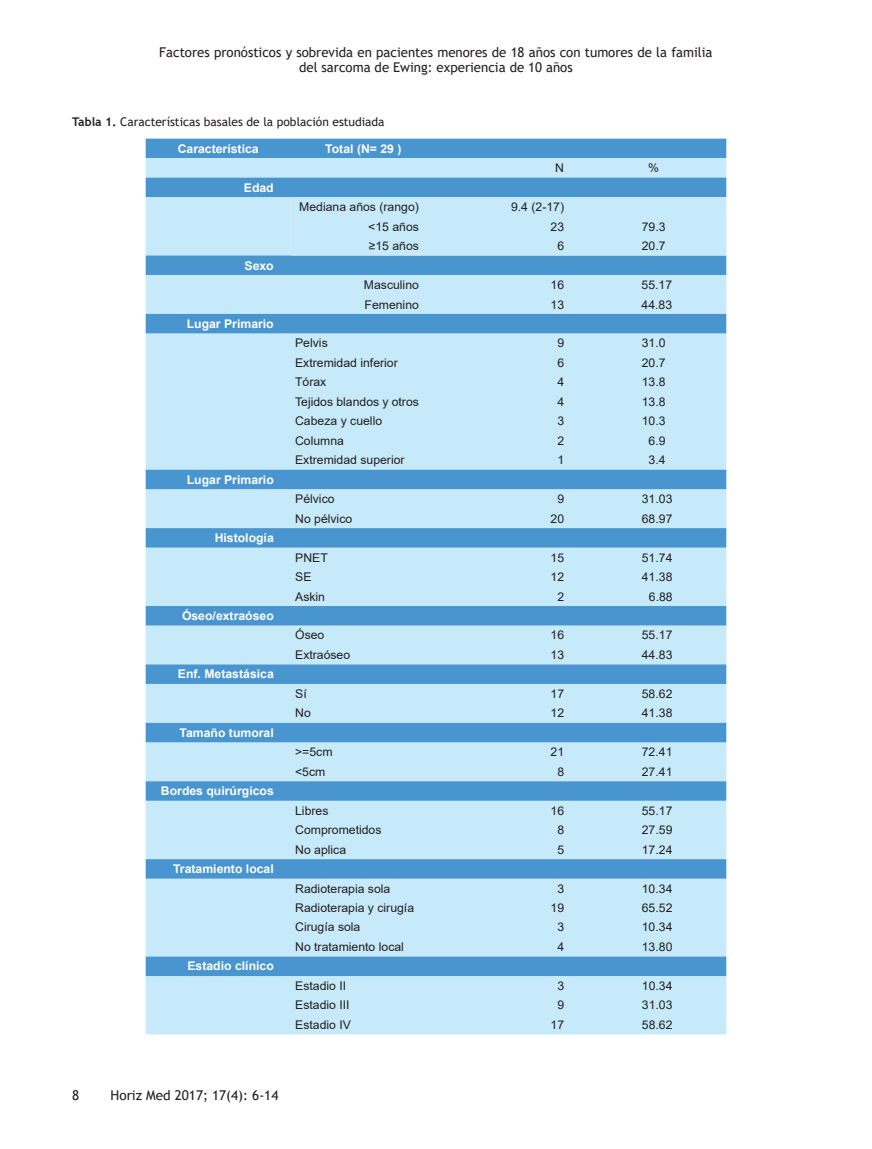
<style>
.page{position:relative;width:872px;height:1149px;background:#fff}
.page>*{position:absolute;margin:0;border:0;box-sizing:border-box;transform-origin:0 0}
.t1{font:13.5px/15px "Trebuchet MS";color:#231f20;text-align:center}
.t2{font:12px "Arial";color:#231f20}
.t3{font:700 12px "Arial";color:#fff}
.t4{font:12px "Trebuchet MS";color:#231f20}
.s1{font-weight:700}
</style>
<div class="page">
<div style="left:146px;top:139px;width:580px;height:19px;background:#4895d0"></div>
<div style="left:146px;top:158px;width:580px;height:876px;background:#c6eafa"></div>
<svg style="left:146px;top:177px;width:580px;height:798px;background:#a2d2ee"></svg>
<div style="left:291px;top:197px;width:435px;height:58px;background:#c6eafa"></div>
<p class="t1" style="left:159px;top:44px;width:555px">Factores pronósticos y sobrevida en pacientes menores de 18 años con tumores de la familia del sarcoma de Ewing: experiencia de 10 años</p>
<p class="t4" style="left:72px;top:114px;width:314px"><span class="s1">Tabla 1.</span> Características basales de la población estudiada</p>
<p class="t3" style="left:178px;top:140px;width:82px">Característica</p>
<p class="t3" style="left:325px;top:140px;width:78px">Total (N= 29 )</p>
<p class="t3" style="left:244px;top:179px;width:31px">Edad</p>
<p class="t2" style="left:555px;top:160px;width:10px">N</p>
<p class="t2" style="left:648px;top:160px;width:12px">%</p>
<p class="t1" style="left:72px;top:1086px;width:9px">8</p>
<p class="t3" style="left:244px;top:257px;width:31px">Sexo</p>
<p class="t3" style="left:187px;top:315px;width:89px">Lugar Primario</p>
<p class="t3" style="left:187px;top:471px;width:89px">Lugar Primario</p>
<p class="t3" style="left:215px;top:529px;width:61px">Histología</p>
<p class="t3" style="left:182px;top:607px;width:93px">Óseo/extraóseo</p>
<p class="t3" style="left:178px;top:665px;width:97px">Enf. Metastásica</p>
<p class="t3" style="left:179px;top:724px;width:96px">Tamaño tumoral</p>
<p class="t3" style="left:161px;top:782px;width:114px">Bordes quirúrgicos</p>
<p class="t3" style="left:173px;top:860px;width:102px">Tratamiento local</p>
<p class="t3" style="left:187px;top:957px;width:88px">Estadio clínico</p>
<p class="t2" style="left:299px;top:199px;width:121px">Mediana años (rango)</p>
<p class="t2" style="left:511px;top:199px;width:55px">9.4 (2-17)</p>
<p class="t2" style="left:368px;top:218px;width:52px">&lt;15 años</p>
<p class="t2" style="left:550px;top:218px;width:15px">23</p>
<p class="t2" style="left:642px;top:218px;width:25px">79.3</p>
<p class="t2" style="left:369px;top:237px;width:52px">≥15 años</p>
<p class="t2" style="left:557px;top:237px;width:8px">6</p>
<p class="t2" style="left:642px;top:237px;width:25px">20.7</p>
<p class="t2" style="left:364px;top:276px;width:57px">Masculino</p>
<p class="t2" style="left:550px;top:276px;width:15px">16</p>
<p class="t2" style="left:641px;top:276px;width:32px">55.17</p>
<p class="t2" style="left:364px;top:296px;width:56px">Femenino</p>
<p class="t2" style="left:550px;top:296px;width:15px">13</p>
<p class="t2" style="left:641px;top:296px;width:32px">44.83</p>
<p class="t2" style="left:295px;top:335px;width:34px">Pelvis</p>
<p class="t2" style="left:557px;top:335px;width:8px">9</p>
<p class="t2" style="left:642px;top:335px;width:25px">31.0</p>
<p class="t2" style="left:295px;top:354px;width:104px">Extremidad inferior</p>
<p class="t2" style="left:557px;top:354px;width:8px">6</p>
<p class="t2" style="left:642px;top:354px;width:25px">20.7</p>
<p class="t2" style="left:295px;top:374px;width:33px">Tórax</p>
<p class="t2" style="left:557px;top:374px;width:8px">4</p>
<p class="t2" style="left:642px;top:374px;width:25px">13.8</p>
<p class="t2" style="left:295px;top:393px;width:125px">Tejidos blandos y otros</p>
<p class="t2" style="left:557px;top:393px;width:8px">4</p>
<p class="t2" style="left:642px;top:393px;width:25px">13.8</p>
<p class="t2" style="left:295px;top:412px;width:89px">Cabeza y cuello</p>
<p class="t2" style="left:557px;top:412px;width:8px">3</p>
<p class="t2" style="left:642px;top:412px;width:25px">10.3</p>
<p class="t2" style="left:295px;top:432px;width:50px">Columna</p>
<p class="t2" style="left:557px;top:432px;width:8px">2</p>
<p class="t2" style="left:648px;top:432px;width:19px">6.9</p>
<p class="t2" style="left:295px;top:451px;width:111px">Extremidad superior</p>
<p class="t2" style="left:557px;top:451px;width:8px">1</p>
<p class="t2" style="left:648px;top:451px;width:19px">3.4</p>
<p class="t2" style="left:295px;top:490px;width:41px">Pélvico</p>
<p class="t2" style="left:557px;top:490px;width:8px">9</p>
<p class="t2" style="left:642px;top:490px;width:32px">31.03</p>
<p class="t2" style="left:295px;top:510px;width:59px">No pélvico</p>
<p class="t2" style="left:550px;top:510px;width:15px">20</p>
<p class="t2" style="left:642px;top:510px;width:32px">68.97</p>
<p class="t2" style="left:295px;top:549px;width:34px">PNET</p>
<p class="t2" style="left:550px;top:549px;width:15px">15</p>
<p class="t2" style="left:642px;top:549px;width:32px">51.74</p>
<p class="t2" style="left:295px;top:568px;width:18px">SE</p>
<p class="t2" style="left:550px;top:568px;width:15px">12</p>
<p class="t2" style="left:642px;top:568px;width:32px">41.38</p>
<p class="t2" style="left:295px;top:588px;width:31px">Askin</p>
<p class="t2" style="left:557px;top:588px;width:8px">2</p>
<p class="t2" style="left:649px;top:588px;width:25px">6.88</p>
<p class="t2" style="left:295px;top:626px;width:31px">Óseo</p>
<p class="t2" style="left:550px;top:626px;width:15px">16</p>
<p class="t2" style="left:642px;top:626px;width:32px">55.17</p>
<p class="t2" style="left:295px;top:646px;width:57px">Extraóseo</p>
<p class="t2" style="left:550px;top:646px;width:15px">13</p>
<p class="t2" style="left:642px;top:646px;width:32px">44.83</p>
<p class="t2" style="left:295px;top:685px;width:13px">Sí</p>
<p class="t2" style="left:550px;top:685px;width:15px">17</p>
<p class="t2" style="left:642px;top:685px;width:32px">58.62</p>
<p class="t2" style="left:295px;top:704px;width:17px">No</p>
<p class="t2" style="left:550px;top:704px;width:15px">12</p>
<p class="t2" style="left:642px;top:704px;width:32px">41.38</p>
<p class="t2" style="left:295px;top:743px;width:39px">&gt;=5cm</p>
<p class="t2" style="left:550px;top:743px;width:15px">21</p>
<p class="t2" style="left:642px;top:743px;width:32px">72.41</p>
<p class="t2" style="left:295px;top:763px;width:32px">&lt;5cm</p>
<p class="t2" style="left:557px;top:763px;width:8px">8</p>
<p class="t2" style="left:642px;top:763px;width:32px">27.41</p>
<p class="t2" style="left:295px;top:802px;width:35px">Libres</p>
<p class="t2" style="left:550px;top:802px;width:15px">16</p>
<p class="t2" style="left:642px;top:802px;width:32px">55.17</p>
<p class="t2" style="left:295px;top:821px;width:88px">Comprometidos</p>
<p class="t2" style="left:557px;top:821px;width:8px">8</p>
<p class="t2" style="left:642px;top:821px;width:32px">27.59</p>
<p class="t2" style="left:295px;top:840px;width:52px">No aplica</p>
<p class="t2" style="left:557px;top:840px;width:8px">5</p>
<p class="t2" style="left:642px;top:840px;width:32px">17.24</p>
<p class="t2" style="left:295px;top:879px;width:97px">Radioterapia sola</p>
<p class="t2" style="left:557px;top:879px;width:8px">3</p>
<p class="t2" style="left:642px;top:879px;width:32px">10.34</p>
<p class="t2" style="left:295px;top:899px;width:120px">Radioterapia y cirugía</p>
<p class="t2" style="left:550px;top:899px;width:15px">19</p>
<p class="t2" style="left:642px;top:899px;width:32px">65.52</p>
<p class="t2" style="left:295px;top:918px;width:67px">Cirugía sola</p>
<p class="t2" style="left:557px;top:918px;width:8px">3</p>
<p class="t2" style="left:642px;top:918px;width:32px">10.34</p>
<p class="t2" style="left:295px;top:938px;width:110px">No tratamiento local</p>
<p class="t2" style="left:557px;top:938px;width:8px">4</p>
<p class="t2" style="left:642px;top:938px;width:32px">13.80</p>
<p class="t2" style="left:295px;top:977px;width:52px">Estadio II</p>
<p class="t2" style="left:557px;top:977px;width:8px">3</p>
<p class="t2" style="left:642px;top:977px;width:32px">10.34</p>
<p class="t2" style="left:295px;top:996px;width:56px">Estadio III</p>
<p class="t2" style="left:557px;top:996px;width:8px">9</p>
<p class="t2" style="left:642px;top:996px;width:32px">31.03</p>
<p class="t2" style="left:295px;top:1015px;width:57px">Estadio IV</p>
<p class="t2" style="left:550px;top:1015px;width:15px">17</p>
<p class="t2" style="left:642px;top:1015px;width:32px">58.62</p>
<p class="t1" style="left:111px;top:1086px;width:169px">Horiz Med 2017; 17(4): 6-14</p>
</div>
